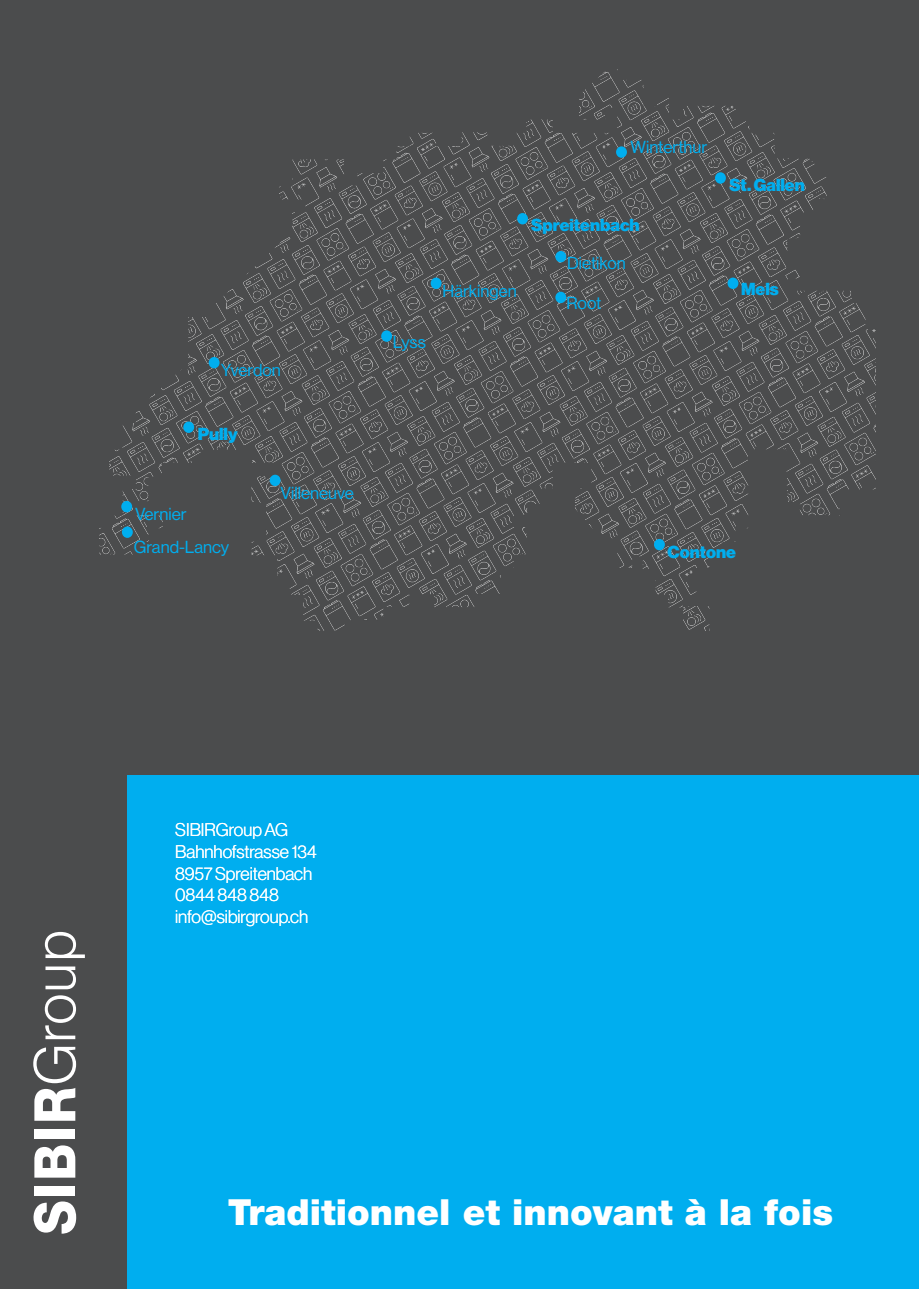
<style>
.page{position:relative;width:919px;height:1289px;background:#fff}
.page>*{position:absolute;margin:0;border:0;box-sizing:border-box;transform-origin:0 0}
.t1{font:900 36px "Helvetica Neue LT Std";color:#fff}
.t2{font:18px "N Haas Grotesk DS Pro 45 Lt";color:#fff}
.t3{font:17.1px "N Haas Grotesk DS Pro 55 Rg";color:#00aeef}
.t4{font:17.1px "N Haas Grotesk DS Pro 95 Blk";color:#00aeef}
</style>
<div class="page">
<div style="left:0;top:0;width:918px;height:1288px;background:#4b4c4d"></div>
<svg style="left:34px;top:1201px;width:42px;height:32px"></svg>
<div style="left:34px;top:1185px;width:41px;height:10px;background:#fff"></div>
<svg style="left:34px;top:1145px;width:41px;height:32px"></svg>
<div style="left:34px;top:1128px;width:41px;height:10px;background:#fff"></div>
<svg style="left:33px;top:1046px;width:43px;height:74px"></svg>
<svg style="left:45px;top:995px;width:31px;height:44px"></svg>
<svg style="left:45px;top:966px;width:31px;height:23px"></svg>
<svg style="left:45px;top:931px;width:40px;height:27px"></svg>
<img style="left:99px;top:69px;width:776px;height:561px">
<div style="left:122px;top:526px;width:11px;height:12px;background:#00aeef;border-radius:50%"></div>
<div style="left:654px;top:539px;width:10px;height:11px;background:#00aeef;border-radius:50%"></div>
<div style="left:209px;top:357px;width:10px;height:11px;background:#00aeef;border-radius:50%"></div>
<div style="left:430px;top:277px;width:11px;height:12px;background:#00aeef;border-radius:50%"></div>
<div style="left:381px;top:330px;width:11px;height:12px;background:#00aeef;border-radius:50%"></div>
<div style="left:121px;top:501px;width:11px;height:11px;background:#00aeef;border-radius:50%"></div>
<div style="left:517px;top:213px;width:11px;height:11px;background:#00aeef;border-radius:50%"></div>
<div style="left:727px;top:277px;width:11px;height:12px;background:#00aeef;border-radius:50%"></div>
<div style="left:616px;top:146px;width:11px;height:12px;background:#00aeef;border-radius:50%"></div>
<div style="left:555px;top:292px;width:11px;height:11px;background:#00aeef;border-radius:50%"></div>
<div style="left:715px;top:172px;width:10px;height:12px;background:#00aeef;border-radius:50%"></div>
<div style="left:555px;top:251px;width:11px;height:11px;background:#00aeef;border-radius:50%"></div>
<div style="left:270px;top:474px;width:10px;height:12px;background:#00aeef;border-radius:50%"></div>
<div style="left:183px;top:421px;width:11px;height:12px;background:#00aeef;border-radius:50%"></div>
<div style="left:127px;top:775px;width:791px;height:513px;background:#00aeef"></div>
<p class="t3" style="left:221px;top:360px;width:62px">Yverdon</p>
<p class="t4" style="left:198px;top:424px;width:41px">Pully</p>
<p class="t3" style="left:135px;top:504px;width:53px">Vernier</p>
<p class="t3" style="left:134px;top:537px;width:97px">Grand-Lancy</p>
<p class="t3" style="left:280px;top:483px;width:75px">Villeneuve</p>
<p class="t3" style="left:630px;top:137px;width:78px">Winterthur</p>
<p class="t3" style="left:393px;top:332px;width:35px">Lyss</p>
<p class="t3" style="left:442px;top:281px;width:76px">Härkingen</p>
<p class="t4" style="left:531px;top:214px;width:110px">Spreitenbach</p>
<p class="t3" style="left:567px;top:254px;width:60px">Dietikon</p>
<p class="t3" style="left:566px;top:293px;width:36px">Root</p>
<p class="t4" style="left:729px;top:174px;width:77px">St. Gallen</p>
<p class="t4" style="left:741px;top:279px;width:39px">Mels</p>
<p class="t4" style="left:667px;top:541px;width:70px">Contone</p>
<p class="t2" style="left:175px;top:819px;width:114px">SIBIRGroup AG</p>
<p class="t2" style="left:175px;top:841px;width:143px">Bahnhofstrasse 134</p>
<p class="t2" style="left:175px;top:863px;width:138px">8957 Spreitenbach</p>
<p class="t2" style="left:175px;top:884px;width:105px">0844 848 848</p>
<p class="t2" style="left:175px;top:906px;width:134px">info@sibirgroup.ch</p>
<p class="t1" style="left:228px;top:1190px;width:606px">Traditionnel et innovant à la fo s</p>
<p class="t1" style="left:441px;top:1190px;width:393px">Traditionell innovativ</p>
</div>
